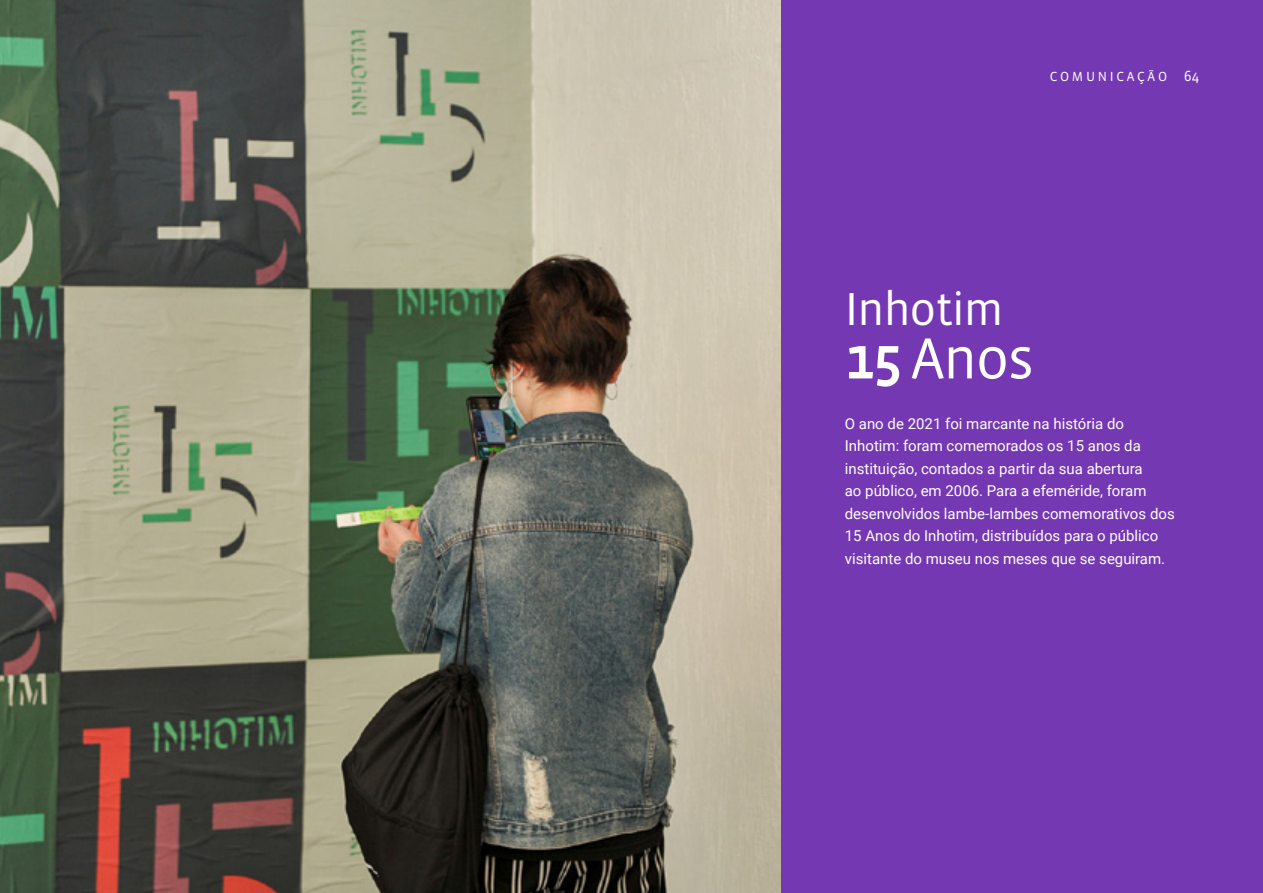
<style>
.page{position:relative;width:1263px;height:893px;background:#fff}
.page>*{position:absolute;margin:0;border:0;box-sizing:border-box;transform-origin:0 0}
.t1{font:59.25px "Vista Sans OT";color:#fff}
.t2{font:47.25px "Vista Sans OT";letter-spacing:-.03em;color:#fff}
.t3{font:15px/22.5px "Roboto";color:#fff}
.t4{font:13.5px "Vista Sans OT";letter-spacing:.2em;color:#fff}
.s1{font-size:15px}
.s2{font-weight:500}
</style>
<div class="page">
<div style="left:780px;top:0;width:483px;height:893px;background:#7538b3"></div>
<img style="left:0;top:0;width:780px;height:893px">
<p class="t4" style="left:1050px;top:70px;width:151px">COMUNICAÇÃO <span class="s1">64</span></p>
<h2 class="t2" style="left:845px;top:285px;width:161px">Inhotim</h2>
<h1 class="t1" style="left:845px;top:328px;width:191px"><span class="s2">15</span> Anos</h1>
<p class="t3" style="left:845px;top:412px;width:331px">O ano de 2021 foi marcante na história do Inhotim: foram comemorados os 15 anos da instituição, contados a partir da sua abertura<br>ao público, em 2006. Para a efeméride, foram desenvolvidos lambe-lambes comemorativos dos 15 Anos do Inhotim, distribuídos para o público visitante do museu nos meses que se seguiram.</p>
</div>
